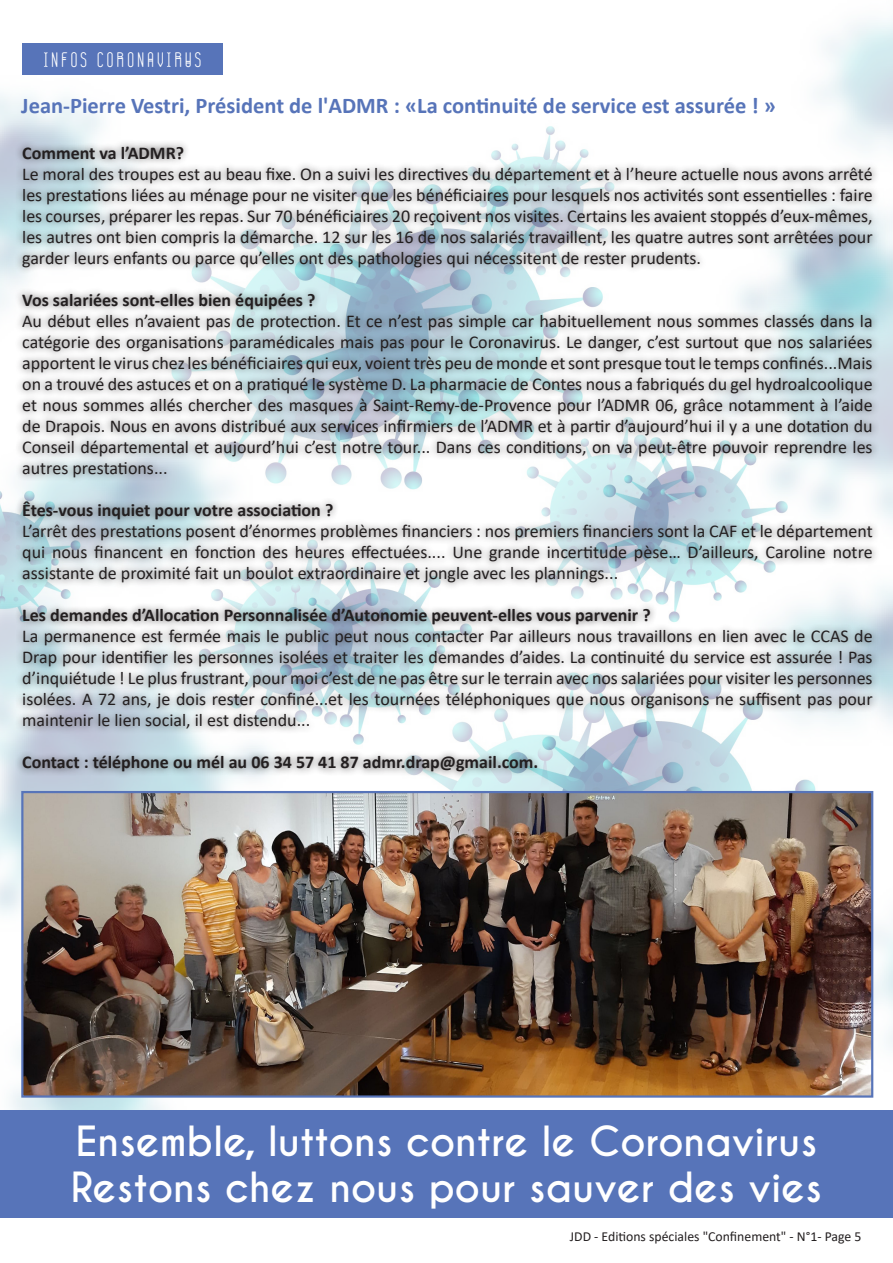
<style>
.page{position:relative;width:893px;height:1263px;background:#fff}
.page>*{position:absolute;margin:0;border:0;box-sizing:border-box;transform-origin:0 0}
.t1{font:700 39px "Caviar Dreams";color:#fff}
.t2{font:700 22.5px "Calibri";color:#5774b9}
.t3{font:21px "GOGOIA Deco";letter-spacing:.1em;color:#fff}
.t4{font:18px/21px "Calibri";color:#231f20;text-align:justify}
.t5{font:700 18px "Calibri";color:#231f20}
.t6{font:13.8px "Calibri";color:#231f20}
</style>
<div class="page">
<img style="left:0;top:19px;width:893px;height:1091px">
<img style="left:24px;top:794px;width:846px;height:301px">
<div style="left:21px;top:791px;width:852px;height:307px;border:2px solid #5774b9"></div>
<div style="left:15px;top:140px;width:864px;height:639px;background:#231f20;opacity:.75"></div>
<div style="left:0;top:1110px;width:893px;height:107px;background:#5774b9"></div>
<div style="left:22px;top:43px;width:200px;height:31px;background:#5774b9"></div>
<p class="t3" style="left:43px;top:48px;width:160px">INFOS CORONAVIRUS</p>
<p class="t2" style="left:21px;top:89px;width:756px">Jean-Pierre Vestri, Président de l'ADMR : «La continuité de service est assurée ! »</p>
<p class="t5" style="left:22px;top:140px;width:163px">Comment va l’ADMR?</p>
<p class="t4" style="left:22px;top:163px;width:852px">Le moral des troupes est au beau fixe. On a suivi les directives du département et à l’heure actuelle nous avons arrêté les prestations liées au ménage pour ne visiter que les bénéficiaires pour lesquels nos activités sont essentielles : faire les courses, préparer les repas. Sur 70 bénéficiaires 20 reçoivent nos visites. Certains les avaient stoppés d’eux-mêmes, les autres ont bien compris la démarche. 12 sur les 16 de nos salariés travaillent, les quatre autres sont arrêtées pour garder leurs enfants ou parce qu’elles ont des pathologies qui nécessitent de rester prudents.</p>
<p class="t5" style="left:22px;top:287px;width:295px">Vos salariées sont-elles bien équipées ?</p>
<p class="t4" style="left:22px;top:310px;width:852px">Au début elles n’avaient pas de protection. Et ce n’est pas simple car habituellement nous sommes classés dans la catégorie des organisations paramédicales mais pas pour le Coronavirus. Le danger, c’est surtout que nos salariées apportent le virus chez les bénéficiaires qui eux, voient très peu de monde et sont presque tout le temps confinés...Mais on a trouvé des astuces et on a pratiqué le système D. La pharmacie de Contes nous a fabriqués du gel hydroalcoolique et nous sommes allés chercher des masques à Saint-Remy-de-Provence pour l’ADMR 06, grâce notamment à l’aide de Drapois. Nous en avons distribué aux services infirmiers de l’ADMR et à partir d’aujourd’hui il y a une dotation du Conseil départemental et aujourd’hui c’est notre tour... Dans ces conditions, on va peut-être pouvoir reprendre les autres prestations...</p>
<p class="t5" style="left:22px;top:497px;width:313px">Êtes-vous inquiet pour votre association ?</p>
<p class="t4" style="left:22px;top:520px;width:852px">L’arrêt des prestations posent d’énormes problèmes financiers : nos premiers financiers sont la CAF et le département qui nous financent en fonction des heures effectuées.... Une grande incertitude pèse… D’ailleurs, Caroline notre assistante de proximité fait un boulot extraordinaire et jongle avec les plannings...</p>
<p class="t5" style="left:22px;top:602px;width:630px">Les demandes d’Allocation Personnalisée d’Autonomie peuvent-elles vous parvenir ?</p>
<p class="t4" style="left:22px;top:625px;width:852px">La permanence est fermée mais le public peut nous contacter Par ailleurs nous travaillons en lien avec le CCAS de Drap pour identifier les personnes isolées et traiter les demandes d’aides. La continuité du service est assurée ! Pas d’inquiétude ! Le plus frustrant, pour moi c’est de ne pas être sur le terrain avec nos salariées pour visiter les personnes isolées. A 72 ans, je dois rester confiné...et les tournées téléphoniques que nous organisons ne suffisent pas pour maintenir le lien social, il est distendu...</p>
<p class="t5" style="left:22px;top:749px;width:518px">Contact : téléphone ou mél au 06 34 57 41 87 admr.drap@gmail.com.</p>
<p class="t1" style="left:76px;top:1117px;width:743px">Ensemble, luttons contre le Coronavirus</p>
<p class="t1" style="left:71px;top:1164px;width:753px">Restons chez nous pour sauver des vies</p>
<p class="t6" style="left:570px;top:1227px;width:293px">JDD - Editions spéciales "Confinement" - N°1- Page 5</p>
</div>
